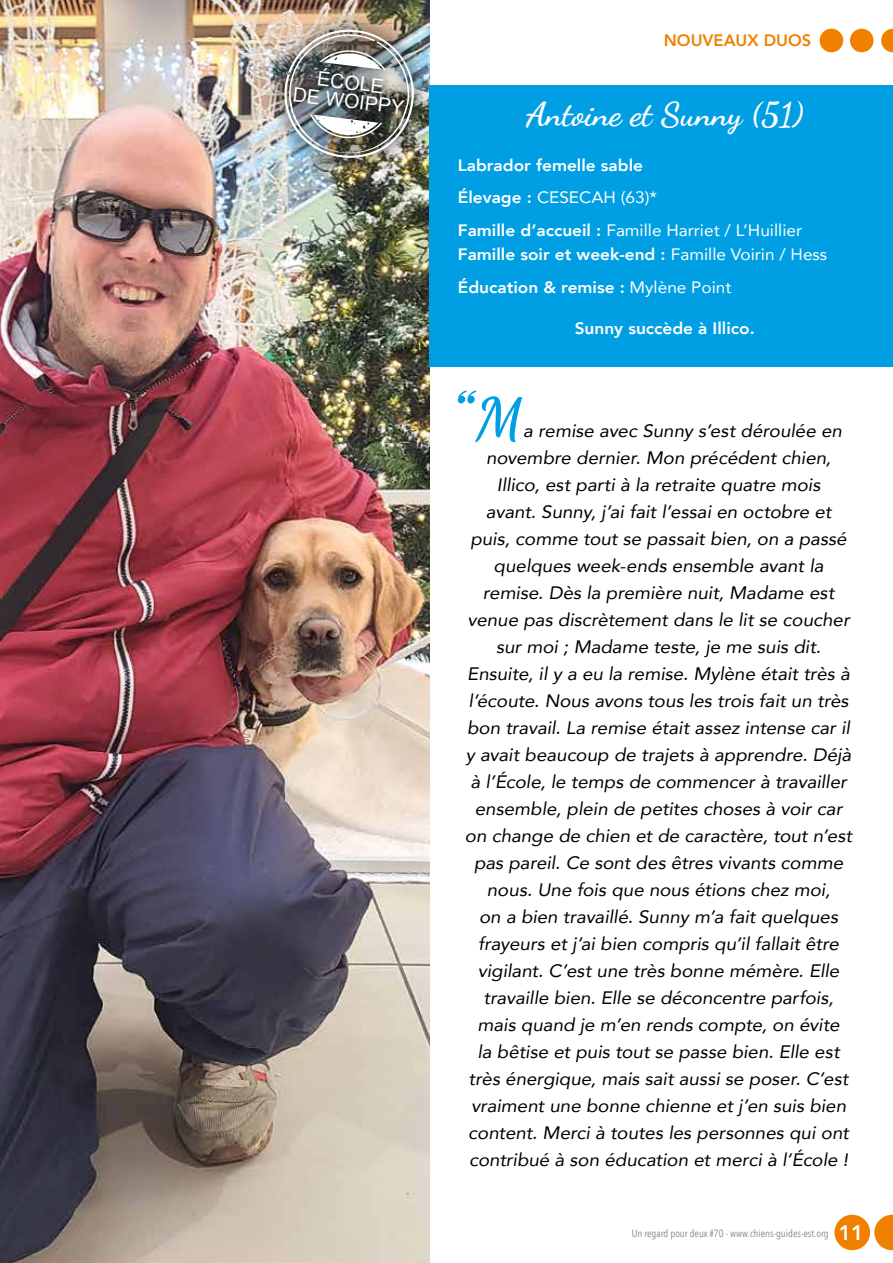
<style>
.page{position:relative;width:893px;height:1263px;background:#fff}
.page>*{position:absolute;margin:0;border:0;box-sizing:border-box;transform-origin:0 0}
.t1{font:120px "Boulevard";color:#009fe3;scale:1.04 1}
.t2{font:700 57px "Dancing Script";color:#009fe3;scale:1.04 1}
.t3{font:700 33px "Dancing Script";color:#fff;scale:1.04 1}
.t4{font:800 21px "Avenir";color:#fff}
.t5{font:19.8px/18.6px "Arial";color:#fff;text-align:center}
.t6{font:italic 18px "Avenir";color:#000;scale:1.04 1}
.t7{font:800 16.5px/32.5px "Avenir";color:#fff;scale:1.04 1}
.t8{font:800 16.5px "Avenir";color:#f08100}
.t9{font:10.5px "Avenir Next Condensed";color:#878787}
.s1{font-weight:400}
</style>
<div class="page">
<svg style="left:874px;top:1215px;width:19px;height:35px"></svg>
<div style="left:834px;top:1215px;width:36px;height:35px;background:#f08100;border-radius:50%"></div>
<svg style="left:881px;top:29px;width:12px;height:23px"></svg>
<div style="left:850px;top:29px;width:23px;height:23px;background:#f08100;border-radius:50%"></div>
<div style="left:820px;top:29px;width:23px;height:23px;background:#f08100;border-radius:50%"></div>
<img style="left:0;top:0;width:429px;height:1263px">
<div style="left:429px;top:86px;width:464px;height:281px;background:#009fe3"></div>
<div style="left:266px;top:11px;width:166px;height:165px;background:#000;opacity:.75"></div>
<img style="left:281px;top:27px;width:134px;height:135px">
<p class="t5" style="left:296px;top:67px;width:113px;rotate:7deg">ÉCOLE<br>DE WOIPPY</p>
<p class="t8" style="left:664px;top:27px;width:149px">NOUVEAUX DUOS</p>
<h3 class="t3" style="left:526px;top:94px;width:268px">Antoine et Sunny (51)</h3>
<p class="t7" style="left:458px;top:149px;width:333px">Labrador femelle sable<br>Élevage : <span class="s1">CESECAH (63)*<br></span>Famille d’accueil : <span class="s1">Famille Harriet / L’Huillier</span></p>
<p class="t7" style="left:458px;top:238px;width:357px">Famille soir et week-end : <span class="s1">Famille Voirin / Hess<br></span>Éducation &amp; remise : <span class="s1">Mylène Point</span></p>
<p class="t7" style="left:575px;top:312px;width:175px">Sunny succède à Illico.</p>
<h1 class="t1" style="left:451px;top:332px;width:24px">"</h1>
<h2 class="t2" style="left:475px;top:383px;width:48px">M</h2>
<p class="t6" style="left:523px;top:420px;width:308px">a remise avec Sunny s’est déroulée en</p>
<p class="t6" style="left:486px;top:447px;width:333px">novembre dernier. Mon précédent chien,</p>
<p class="t6" style="left:497px;top:474px;width:313px">Illico, est parti à la retraite quatre mois</p>
<p class="t6" style="left:486px;top:501px;width:334px">avant. Sunny, j’ai fait l’essai en octobre et</p>
<p class="t6" style="left:470px;top:528px;width:363px">puis, comme tout se passait bien, on a passé</p>
<p class="t6" style="left:494px;top:555px;width:319px">quelques week-ends ensemble avant la</p>
<p class="t6" style="left:483px;top:582px;width:339px">remise. Dès la première nuit, Madame est</p>
<p class="t6" style="left:467px;top:609px;width:369px">venue pas discrètement dans le lit se coucher</p>
<p class="t6" style="left:496px;top:636px;width:314px">sur moi ; Madame teste, je me suis dit.</p>
<p class="t6" style="left:467px;top:663px;width:369px">Ensuite, il y a eu la remise. Mylène était très à</p>
<p class="t6" style="left:468px;top:690px;width:367px">l’écoute. Nous avons tous les trois fait un très</p>
<p class="t6" style="left:467px;top:717px;width:370px">bon travail. La remise était assez intense car il</p>
<p class="t6" style="left:466px;top:744px;width:372px">y avait beaucoup de trajets à apprendre. Déjà</p>
<p class="t6" style="left:470px;top:771px;width:363px">à l’École, le temps de commencer à travailler</p>
<p class="t6" style="left:475px;top:798px;width:355px">ensemble, plein de petites choses à voir car</p>
<p class="t6" style="left:465px;top:825px;width:374px">on change de chien et de caractère, tout n’est</p>
<p class="t6" style="left:474px;top:852px;width:356px">pas pareil. Ce sont des êtres vivants comme</p>
<p class="t6" style="left:487px;top:879px;width:332px">nous. Une fois que nous étions chez moi,</p>
<p class="t6" style="left:479px;top:906px;width:347px">on a bien travaillé. Sunny m’a fait quelques</p>
<p class="t6" style="left:478px;top:933px;width:348px">frayeurs et j’ai bien compris qu’il fallait être</p>
<p class="t6" style="left:478px;top:960px;width:349px">vigilant. C’est une très bonne mémère. Elle</p>
<p class="t6" style="left:483px;top:987px;width:338px">travaille bien. Elle se déconcentre parfois,</p>
<p class="t6" style="left:478px;top:1014px;width:350px">mais quand je m’en rends compte, on évite</p>
<p class="t6" style="left:477px;top:1041px;width:350px">la bêtise et puis tout se passe bien. Elle est</p>
<p class="t6" style="left:469px;top:1068px;width:367px">très énergique, mais sait aussi se poser. C’est</p>
<p class="t6" style="left:471px;top:1095px;width:362px">vraiment une bonne chienne et j’en suis bien</p>
<p class="t6" style="left:468px;top:1122px;width:367px">content. Merci à toutes les personnes qui ont</p>
<p class="t6" style="left:469px;top:1149px;width:366px">contribué à son éducation et merci à l’École !</p>
<p class="t9" style="left:632px;top:1224px;width:198px">Un regard pour deux #70 - www.chiens-guides-est.org</p>
<p class="t4" style="left:839px;top:1216px;width:26px">11</p>
</div>
